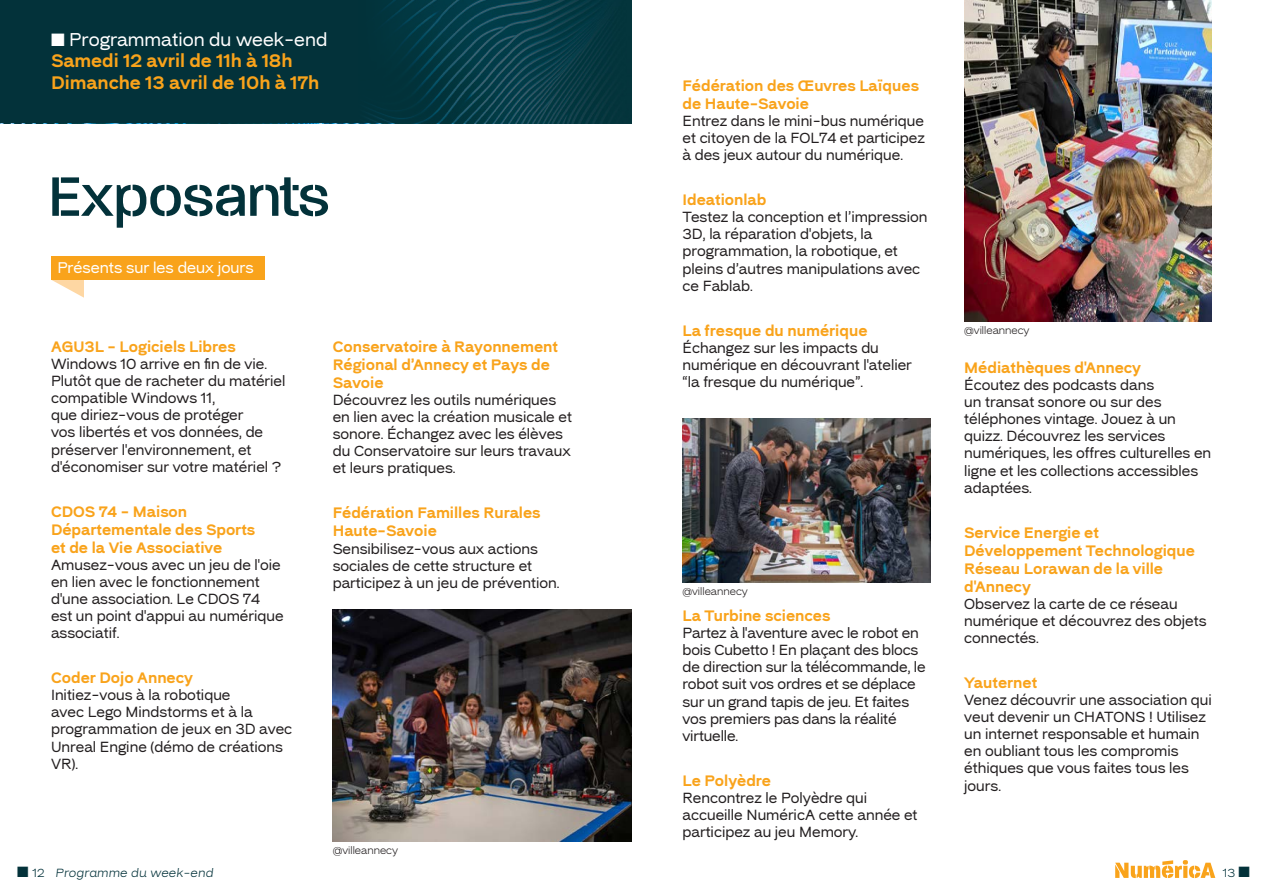
<style>
.page{position:relative;width:1263px;height:893px;background:#fff}
.page>*{position:absolute;margin:0;border:0;box-sizing:border-box;transform-origin:0 0}
.t1{font:500 60px "Paralucent Stencil";color:#03323a}
.t2{font:600 condensed 18px "Rock Star";color:#f9a31b}
.t3{font:condensed 18px "Rock Star";color:#fff}
.t4{font:600 condensed 15px/18px "Rock Star";color:#f9a31b}
.t5{font:condensed 15px "Rock Star";color:#fff}
.DESCRIPTIF{font:condensed 14.25px/17.1px "Rock Star";color:#231f20}
.t6{font:italic 300 condensed 12px "Rock Star";color:#03323a}
.t7{font:300 condensed 12px "Rock Star";color:#03323a}
.t8{font:300 condensed 10.5px "Rock Star";color:#231f20}
.s1{font-style:normal}
</style>
<div class="page">
<svg style="left:1115px;top:860px;width:100px;height:18px"></svg>
<svg style="left:52px;top:280px;width:32px;height:18px"></svg>
<img style="left:333px;top:609px;width:298px;height:233px">
<img style="left:682px;top:419px;width:248px;height:164px">
<div style="left:51px;top:256px;width:213px;height:24px;background:#f9a31b"></div>
<img style="left:964px;top:0;width:248px;height:322px">
<svg style="left:0;top:0;width:631px;height:123px;fill:#03323a"></svg>
<p class="t3" style="left:51px;top:28px;width:278px">■ Programmation du week-end</p>
<p class="t2" style="left:51px;top:49px;width:243px">Samedi 12 avril de 11h à 18h</p>
<p class="t2" style="left:51px;top:71px;width:270px">Dimanche 13 avril de 10h à 17h</p>
<p class="t1" style="left:48px;top:156px;width:283px">Exposants</p>
<p class="t5" style="left:57px;top:259px;width:198px">Présents sur les deux jours</p>
<p class="t4" style="left:51px;top:338px;width:186px">AGU3L - Logiciels Libres</p>
<p class="DESCRIPTIF" style="left:51px;top:356px;width:236px">Windows 10 arrive en fin de vie.<br>Plutôt que de racheter du matériel compatible Windows 11,<br>que diriez-vous de protéger<br>vos libertés et vos données, de préserver l'environnement, et d'économiser sur votre matériel ?</p>
<p class="t4" style="left:51px;top:502px;width:206px">CDOS 74 - Maison<br>Départementale des Sports et de la Vie Associative</p>
<p class="DESCRIPTIF" style="left:51px;top:556px;width:234px">Amusez-vous avec un jeu de l'oie en lien avec le fonctionnement d'une association. Le CDOS 74 est un point d'appui au numérique associatif.</p>
<p class="t4" style="left:51px;top:669px;width:144px">Coder Dojo Annecy</p>
<p class="DESCRIPTIF" style="left:51px;top:687px;width:243px">Initiez-vous à la robotique<br>avec Lego Mindstorms et à la programmation de jeux en 3D avec<br>Unreal Engine (démo de créations<br>VR).</p>
<p class="t4" style="left:333px;top:338px;width:227px">Conservatoire à Rayonnement<br>Régional d’Annecy et Pays de<br>Savoie</p>
<p class="DESCRIPTIF" style="left:333px;top:392px;width:241px">Découvrez les outils numériques en lien avec la création musicale et sonore. Échangez avec les élèves du Conservatoire sur leurs travaux et leurs pratiques.</p>
<p class="t4" style="left:333px;top:504px;width:209px">Fédération Familles Rurales<br>Haute-Savoie</p>
<p class="DESCRIPTIF" style="left:333px;top:540px;width:228px">Sensibilisez-vous aux actions sociales de cette structure et participez à un jeu de prévention.</p>
<p class="t8" style="left:333px;top:844px;width:67px">@villeannecy</p>
<p class="t4" style="left:682px;top:77px;width:238px">Fédération des Œuvres Laïques de Haute-Savoie</p>
<p class="DESCRIPTIF" style="left:682px;top:113px;width:244px;text-align:justify">Entrez dans le mini-bus numérique et citoyen de la FOL74 et participez à des jeux autour du numérique.</p>
<p class="t4" style="left:682px;top:191px;width:85px">Ideationlab</p>
<p class="DESCRIPTIF" style="left:682px;top:209px;width:246px">Testez la conception et l’impression<br>3D, la réparation d'objets, la programmation, la robotique, et pleins d’autres manipulations avec ce Fablab.</p>
<p class="t4" style="left:682px;top:322px;width:186px">La fresque du numérique</p>
<p class="DESCRIPTIF" style="left:682px;top:339px;width:231px">Échangez sur les impacts du numérique en découvrant l'atelier “la fresque du numérique”.</p>
<p class="t8" style="left:682px;top:585px;width:67px">@villeannecy</p>
<p class="t4" style="left:682px;top:607px;width:149px">La Turbine sciences</p>
<p class="DESCRIPTIF" style="left:682px;top:625px;width:245px">Partez à l'aventure avec le robot en bois Cubetto ! En plaçant des blocs de direction sur la télécommande, le robot suit vos ordres et se déplace sur un grand tapis de jeu. Et faites vos premiers pas dans la réalité virtuelle.</p>
<p class="t4" style="left:682px;top:772px;width:90px">Le Polyèdre</p>
<p class="DESCRIPTIF" style="left:682px;top:789px;width:237px">Rencontrez le Polyèdre qui accueille NuméricA cette année et participez au jeu Memory.</p>
<p class="t8" style="left:964px;top:324px;width:67px">@villeannecy</p>
<p class="t4" style="left:964px;top:359px;width:178px">Médiathèques d'Annecy</p>
<p class="DESCRIPTIF" style="left:964px;top:377px;width:248px">Écoutez des podcasts dans<br>un transat sonore ou sur des téléphones vintage. Jouez à un quizz. Découvrez les services numériques, les offres culturelles en ligne et les collections accessibles adaptées.</p>
<p class="t4" style="left:964px;top:523px;width:232px">Service Energie et<br>Développement Technologique</p>
<p class="t4" style="left:964px;top:559px;width:200px">Réseau Lorawan de la ville d'Annecy</p>
<p class="DESCRIPTIF" style="left:964px;top:595px;width:244px">Observez la carte de ce réseau numérique et découvrez des objets connectés.</p>
<p class="t4" style="left:964px;top:674px;width:74px">Yauternet</p>
<p class="DESCRIPTIF" style="left:964px;top:692px;width:249px">Venez découvrir une association qui veut devenir un CHATONS ! Utilisez un internet responsable et humain en oubliant tous les compromis éthiques que vous faites tous les jours.</p>
<p class="t6" style="left:17px;top:866px;width:198px">■ <span class="s1">12</span> Programme du week-end</p>
<p class="t7" style="left:1223px;top:866px;width:28px">13 ■</p>
</div>
